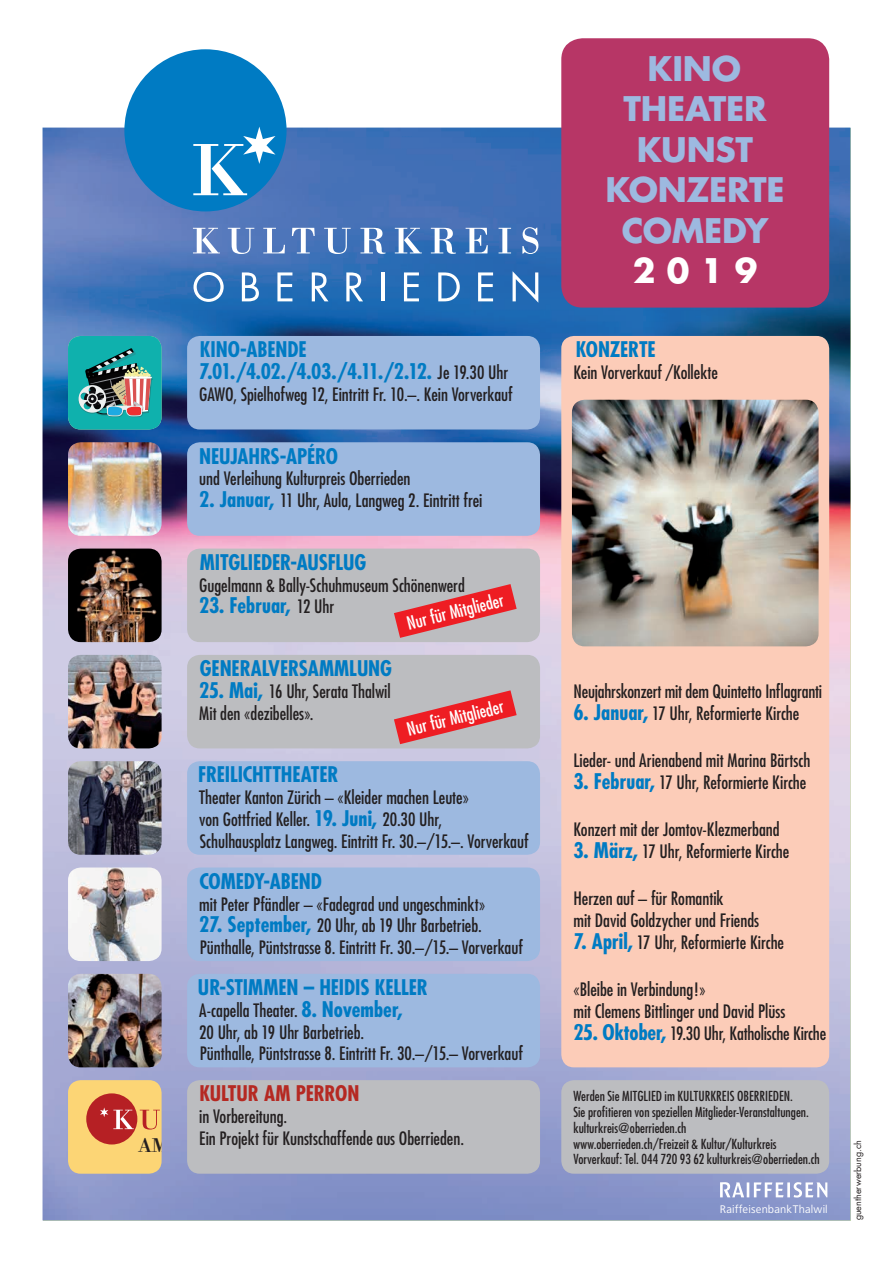
<style>
.page{position:relative;width:893px;height:1263px;background:#fff}
.page>*{position:absolute;margin:0;border:0;box-sizing:border-box;transform-origin:0 0}
.t1{font:700 33px/40.5px "Futura";letter-spacing:-.01em;color:#9db9e0;text-align:center}
.t2{font:700 33px "Futura";color:#fff}
.t3{font:700 condensed 21px/21.8px "Futura";letter-spacing:-.005em;color:#007bc3}
.t4{font:700 condensed 21px "Futura";letter-spacing:-.01em;color:#b52922}
.t5{font:20.55px "Bodoni";color:#231f20}
.t6{font:condensed 18px/21.8px "Futura";color:#231f20}
.t7{font:condensed 18px "Futura";color:#fff}
.t8{font:condensed 13.5px/15.8px "Futura";color:#231f20}
.t9{font:11.55px "Frutiger Next LT";letter-spacing:.015em;color:#fff}
.t10{font:9px "Futura";color:#231f20}
.s1{font-weight:400;font-size:18px;color:#231f20}
.s2{font-weight:700;font-size:21px;color:#007bc3}
</style>
<div class="page">
<img style="left:43px;top:128px;width:807px;height:1092px">
<div style="left:124px;top:49px;width:163px;height:162px;background:#007bc3;border-radius:50%"></div>
<svg style="left:193px;top:127px;width:82px;height:68px"></svg>
<svg style="left:193px;top:228px;width:27px;height:25px"></svg>
<svg style="left:228px;top:228px;width:26px;height:26px"></svg>
<svg style="left:263px;top:228px;width:22px;height:25px"></svg>
<svg style="left:292px;top:228px;width:23px;height:25px"></svg>
<svg style="left:324px;top:228px;width:27px;height:26px"></svg>
<svg style="left:360px;top:228px;width:25px;height:26px"></svg>
<svg style="left:395px;top:228px;width:27px;height:25px"></svg>
<svg style="left:431px;top:228px;width:25px;height:26px"></svg>
<svg style="left:466px;top:228px;width:22px;height:25px"></svg>
<svg style="left:499px;top:228px;width:12px;height:25px"></svg>
<svg style="left:522px;top:227px;width:16px;height:27px"></svg>
<svg style="left:193px;top:272px;width:31px;height:30px"></svg>
<svg style="left:242px;top:272px;width:17px;height:29px"></svg>
<svg style="left:277px;top:272px;width:15px;height:29px"></svg>
<svg style="left:312px;top:272px;width:16px;height:29px"></svg>
<svg style="left:346px;top:272px;width:17px;height:29px"></svg>
<hr style="left:381px;top:272px;width:3px;height:29px;background:#fff">
<svg style="left:404px;top:272px;width:15px;height:29px"></svg>
<svg style="left:438px;top:272px;width:22px;height:29px"></svg>
<svg style="left:478px;top:272px;width:15px;height:29px"></svg>
<svg style="left:513px;top:271px;width:25px;height:32px"></svg>
<div style="left:561px;top:38px;width:268px;height:270px;background:#b73666;border-radius:21px"></div>
<div style="left:68px;top:336px;width:94px;height:93px;background:#0fb1ad;border-radius:13px"></div>
<img style="left:79px;top:348px;width:74px;height:69px">
<img style="left:68px;top:442px;width:94px;height:94px;border-radius:13px">
<img style="left:68px;top:549px;width:94px;height:93px;border-radius:13px">
<img style="left:68px;top:655px;width:94px;height:93px;border-radius:13px">
<img style="left:68px;top:761px;width:94px;height:94px;border-radius:13px">
<img style="left:68px;top:867px;width:94px;height:94px;border-radius:13px">
<img style="left:68px;top:974px;width:94px;height:93px;border-radius:13px">
<div style="left:68px;top:1080px;width:94px;height:94px;background:#fcd575;border-radius:13px"></div>
<div style="left:86px;top:1093px;width:51px;height:51px;background:#b62024;border-radius:50%"></div>
<svg style="left:100px;top:1107px;width:34px;height:22px"></svg>
<svg style="left:140px;top:1110px;width:20px;height:19px"></svg>
<div style="left:187px;top:336px;width:353px;height:93px;background:#9db9e0;border-radius:13px"></div>
<div style="left:561px;top:336px;width:268px;height:731px;background:#fcccb8;border-radius:13px"></div>
<div style="left:187px;top:442px;width:353px;height:94px;background:#9db9e0;border-radius:13px"></div>
<div style="left:187px;top:549px;width:353px;height:93px;background:#bcbdc0;border-radius:13px"></div>
<div style="left:187px;top:655px;width:353px;height:93px;background:#bcbdc0;border-radius:13px"></div>
<div style="left:187px;top:761px;width:353px;height:94px;background:#9db9e0;border-radius:13px"></div>
<div style="left:187px;top:867px;width:353px;height:94px;background:#9db9e0;border-radius:13px"></div>
<div style="left:187px;top:974px;width:353px;height:93px;background:#9db9e0;border-radius:13px"></div>
<div style="left:187px;top:1080px;width:353px;height:94px;background:#bcbdc0;border-radius:13px"></div>
<div style="left:561px;top:1080px;width:268px;height:94px;background:#bcbdc0;border-radius:13px"></div>
<svg style="left:394px;top:584px;width:123px;height:54px"></svg>
<svg style="left:394px;top:690px;width:123px;height:54px"></svg>
<img style="left:572px;top:400px;width:247px;height:246px;border-radius:13px">
<svg style="left:720px;top:1182px;width:108px;height:16px"></svg>
<p class="t5" style="left:138px;top:1138px;width:32px">AM</p>
<p class="t3" style="left:199px;top:340px;width:310px">KINO-ABENDE<br>7.01./4.02./4.03./4.11./2.12. <span class="s1">Je 19.30 Uhr</span></p>
<p class="t6" style="left:199px;top:384px;width:315px">GAWO, Spielhofweg 12, Eintritt Fr. 10.–. Kein Vorverkauf</p>
<p class="t3" style="left:199px;top:446px;width:140px">NEUJAHRS-APÉRO</p>
<p class="t6" style="left:199px;top:469px;width:213px">und Verleihung Kulturpreis Oberrieden</p>
<p class="t6" style="left:199px;top:490px;width:285px"><span class="s2">2. Januar,</span> 11 Uhr, Aula, Langweg 2. Eintritt frei</p>
<p class="t3" style="left:200px;top:553px;width:168px">MITGLIEDER-AUSFLUG</p>
<p class="t6" style="left:199px;top:575px;width:267px">Gugelmann &amp; Bally-Schuhmuseum Schönenwerd</p>
<p class="t3" style="left:199px;top:596px;width:137px">23. Februar, <span class="s1">12 Uhr</span></p>
<p class="t7" style="left:405px;top:615px;width:101px;rotate:-14deg">Nur für Mitglieder</p>
<p class="t3" style="left:200px;top:659px;width:194px">GENERALVERSAMMLUNG</p>
<p class="t6" style="left:199px;top:681px;width:193px"><span class="s2">25. Mai,</span> 16 Uhr, Serata Thalwil<br>Mit den «dezibelles».</p>
<p class="t7" style="left:405px;top:721px;width:101px;rotate:-14deg">Nur für Mitglieder</p>
<p class="t3" style="left:198px;top:765px;width:142px">FREILICHTTHEATER</p>
<p class="t6" style="left:199px;top:788px;width:331px">Theater Kanton Zürich – «Kleider machen Leute»<br>von Gottfried Keller. <span class="s2">19. Juni,</span> 20.30 Uhr,<br>Schulhausplatz Langweg. Eintritt Fr. 30.–/15.–. Vorverkauf</p>
<p class="t3" style="left:199px;top:871px;width:124px">COMEDY-ABEND</p>
<p class="t6" style="left:199px;top:894px;width:288px">mit Peter Pfändler – «Fadegrad und ungeschminkt»</p>
<p class="t6" style="left:199px;top:916px;width:325px"><span class="s2">27. September,</span> 20 Uhr, ab 19 Uhr Barbetrieb.<br>Pünthalle, Püntstrasse 8. Eintritt Fr. 30.–/15.– Vorverkauf</p>
<p class="t3" style="left:198px;top:978px;width:231px">UR-STIMMEN – HEIDIS KELLER</p>
<p class="t6" style="left:199px;top:1000px;width:325px">A-capella Theater. <span class="s2">8. November,<br></span>20 Uhr, ab 19 Uhr Barbetrieb.<br>Pünthalle, Püntstrasse 8. Eintritt Fr. 30.–/15.– Vorverkauf</p>
<p class="t4" style="left:199px;top:1084px;width:161px">KULTUR AM PERRON</p>
<p class="t6" style="left:199px;top:1106px;width:266px">in Vorbereitung.<br>Ein Projekt für Kunstschaffende aus Oberrieden.</p>
<h1 class="t1" style="left:606px;top:51px;width:180px">KINO<br>THEATER<br>KUNST<br>KONZERTE<br>COMEDY</h1>
<h1 class="t2" style="left:633px;top:256px;width:126px">2 0 1 9</h1>
<p class="t3" style="left:576px;top:340px;width:82px">KONZERTE</p>
<p class="t6" style="left:573px;top:362px;width:146px">Kein Vorverkauf /Kollekte</p>
<p class="t6" style="left:573px;top:682px;width:250px">Neujahrskonzert mit dem Quintetto Inflagranti</p>
<p class="t6" style="left:573px;top:703px;width:227px"><span class="s2">6. Januar,</span> 17 Uhr, Reformierte Kirche</p>
<p class="t6" style="left:573px;top:751px;width:238px">Lieder- und Arienabend mit Marina Bärtsch</p>
<p class="t6" style="left:573px;top:772px;width:234px"><span class="s2">3. Februar,</span> 17 Uhr, Reformierte Kirche</p>
<p class="t6" style="left:573px;top:820px;width:208px">Konzert mit der Jomtov-Klezmerband</p>
<p class="t6" style="left:573px;top:841px;width:217px"><span class="s2">3. März,</span> 17 Uhr, Reformierte Kirche</p>
<p class="t6" style="left:573px;top:889px;width:187px">Herzen auf – für Romantik<br>mit David Goldzycher und Friends</p>
<p class="t6" style="left:573px;top:932px;width:212px"><span class="s2">7. April,</span> 17 Uhr, Reformierte Kirche</p>
<p class="t6" style="left:573px;top:979px;width:213px">«Bleibe in Verbindung!»<br>mit Clemens Bittlinger und David Plüss</p>
<p class="t6" style="left:573px;top:1023px;width:254px"><span class="s2">25. Oktober,</span> 19.30 Uhr, Katholische Kirche</p>
<p class="t8" style="left:573px;top:1089px;width:248px">Werden Sie MITGLIED im KULTURKREIS OBERRIEDEN.<br>Sie profitieren von speziellen Mitglieder-Veranstaltungen. kulturkreis@oberrieden.ch<br>www.oberrieden.ch/Freizeit &amp; Kultur/Kulturkreis Vorverkauf: Tel. 044 720 93 62 kulturkreis@oberrieden.ch</p>
<p class="t9" style="left:720px;top:1205px;width:109px">Raiffeisenbank Thalwil</p>
<p class="t10" style="left:853px;top:1220px;width:82px;rotate:-90deg">guentherwerbung.ch</p>
</div>
